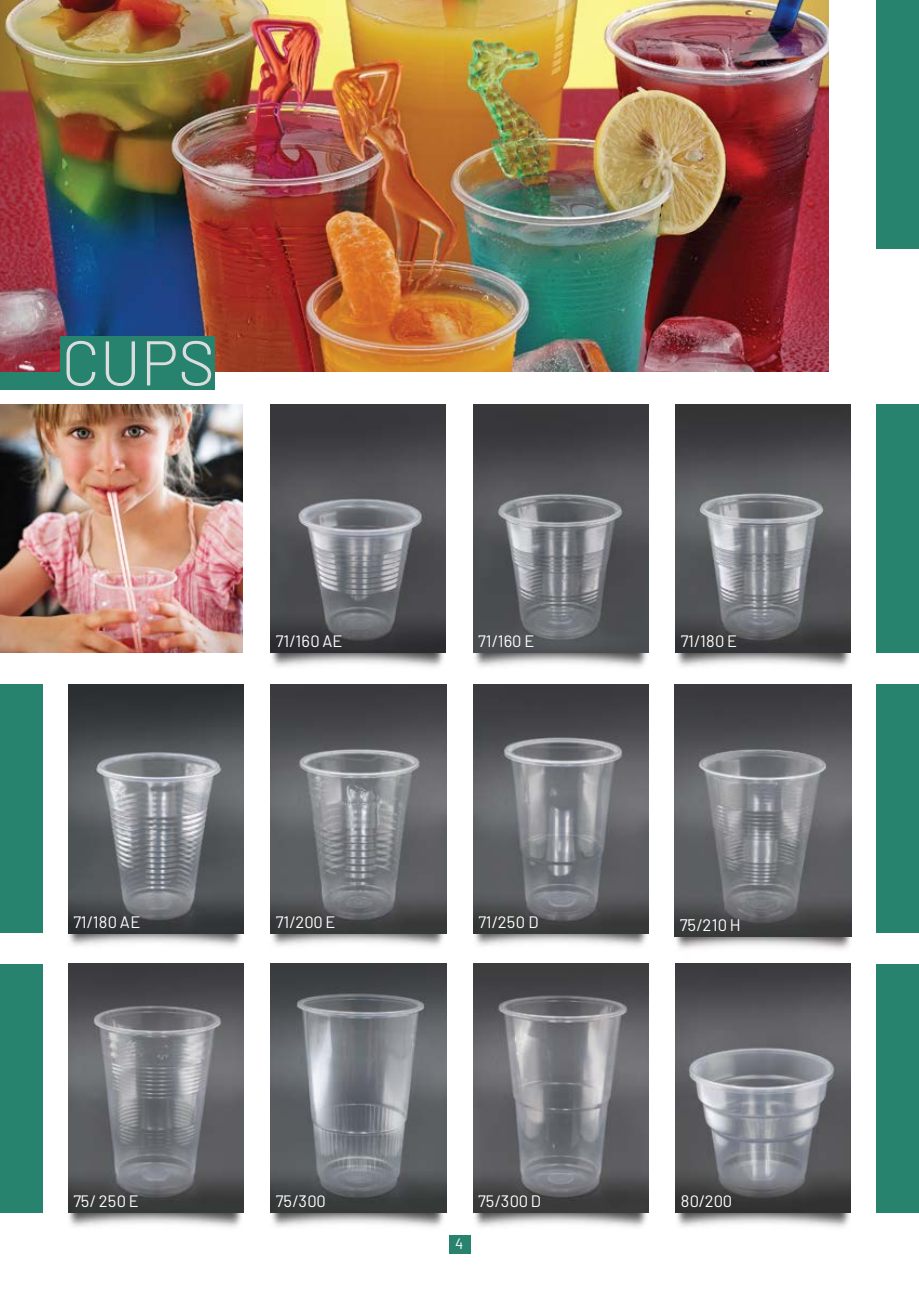
<style>
.page{position:relative;width:919px;height:1289px;background:#fff}
.page>*{position:absolute;margin:0;border:0;box-sizing:border-box;transform-origin:0 0}
.t1{font:300 63px "Barlow";color:#dcddde}
.t2{font:16.65px "Barlow";letter-spacing:.01em;color:#fff}
.t3{font:16.5px "Barlow";letter-spacing:.01em;color:#fff}
.t4{font:15px "Barlow";color:#fff}
</style>
<div class="page">
<img style="left:270px;top:404px;width:176px;height:264px">
<img style="left:473px;top:404px;width:175px;height:264px">
<img style="left:675px;top:404px;width:175px;height:264px">
<img style="left:68px;top:933px;width:174px;height:14px">
<img style="left:270px;top:933px;width:175px;height:14px">
<img style="left:473px;top:933px;width:174px;height:14px">
<img style="left:68px;top:963px;width:175px;height:265px">
<img style="left:270px;top:963px;width:176px;height:265px">
<img style="left:473px;top:963px;width:175px;height:265px">
<img style="left:674px;top:936px;width:177px;height:292px">
<img style="left:68px;top:684px;width:175px;height:249px">
<img style="left:270px;top:684px;width:176px;height:249px">
<img style="left:473px;top:684px;width:175px;height:249px">
<div style="left:0;top:963px;width:43px;height:249px;background:#27826e"></div>
<div style="left:876px;top:963px;width:42px;height:249px;background:#27826e"></div>
<div style="left:0;top:684px;width:43px;height:249px;background:#27826e"></div>
<div style="left:876px;top:684px;width:42px;height:249px;background:#27826e"></div>
<img style="left:0;top:404px;width:243px;height:248px">
<div style="left:876px;top:404px;width:42px;height:248px;background:#27826e"></div>
<div style="left:876px;top:0;width:42px;height:249px;background:#27826e"></div>
<div style="left:449px;top:1235px;width:21px;height:18px;background:#27826e"></div>
<img style="left:674px;top:684px;width:177px;height:252px">
<img style="left:0;top:0;width:828px;height:372px">
<div style="left:0;top:372px;width:215px;height:17px;background:#27826e"></div>
<div style="left:60px;top:336px;width:155px;height:36px;background:#27826e"></div>
<h1 class="t1" style="left:62px;top:317px;width:155px">CUPS</h1>
<p class="t3" style="left:276px;top:629px;width:68px">71/160 AE</p>
<p class="t3" style="left:478px;top:629px;width:58px">71/160 E</p>
<p class="t3" style="left:680px;top:629px;width:58px">71/180 E</p>
<p class="t3" style="left:73px;top:909px;width:68px">71/180 AE</p>
<p class="t3" style="left:276px;top:909px;width:61px">71/200 E</p>
<p class="t3" style="left:478px;top:909px;width:62px">71/250 D</p>
<p class="t2" style="left:679px;top:912px;width:63px">75/210H</p>
<p class="t3" style="left:73px;top:1188px;width:67px">75/ 250 E</p>
<p class="t3" style="left:276px;top:1188px;width:51px">75/300</p>
<p class="t3" style="left:478px;top:1188px;width:64px">75/300 D</p>
<p class="t3" style="left:680px;top:1188px;width:53px">80/200</p>
<p class="t4" style="left:455px;top:1232px;width:10px">4</p>
</div>
